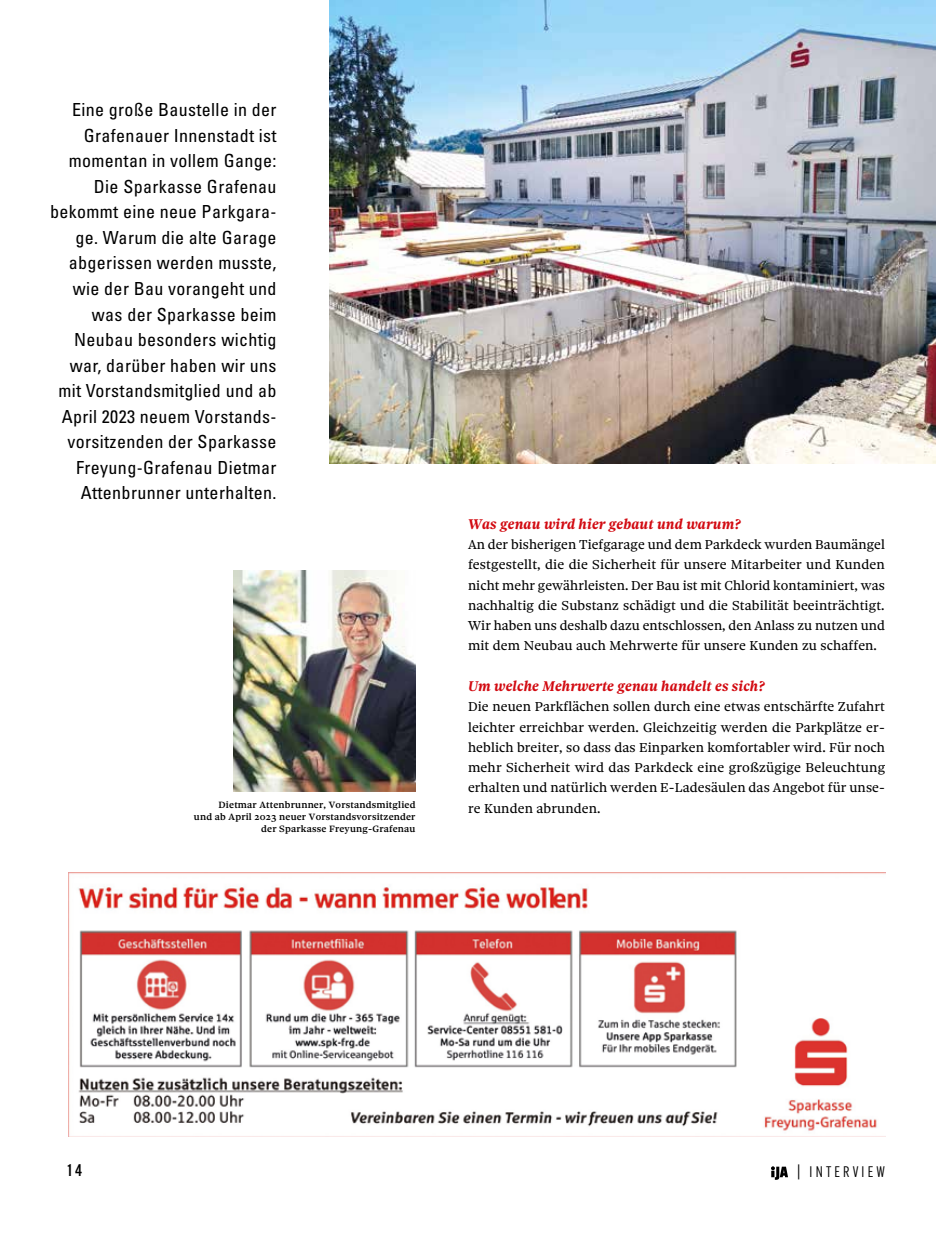
<style>
.page{position:relative;width:936px;height:1234px;background:#fff}
.page>*{position:absolute;margin:0;border:0;box-sizing:border-box;transform-origin:0 0}
.t1{font:condensed 18px/25.5px "Univers LT Pro";letter-spacing:.02em;color:#000;text-align:right}
.t2{font:500 16.5px "Alternate Gothic ATF";color:#000}
.t3{font:italic 700 15px "Sole Serif Text";letter-spacing:.01em;color:#d20a11}
.t4{font:15px "Alternate Gothic ATF";letter-spacing:.21em;color:#000}
.t5{font:13.8px/20.2px "Sole Serif Text";letter-spacing:.01em;color:#000;text-align:justify}
.t6{font:500 9.75px/12px "Sole Serif Caption";letter-spacing:.02em;color:#000;text-align:right}
</style>
<div class="page">
<img style="left:329px;top:0;width:606px;height:463px">
<svg style="left:771px;top:1166px;width:17px;height:13px"></svg>
<img style="left:68px;top:872px;width:817px;height:264px">
<img style="left:233px;top:570px;width:182px;height:221px">
<p class="t1" style="left:50px;top:97px;width:228px">Eine große Baustelle in der<br>Grafenauer Innenstadt ist momentan in vollem Gange:<br>Die Sparkasse Grafenau bekommt eine neue Parkgara&shy;ge. Warum die alte Garage abgerissen werden musste, wie der Bau vorangeht und was der Sparkasse beim<br>Neubau besonders wichtig war, darüber haben wir uns mit Vorstandsmitglied und ab<br>April 2023 neuem Vorstands&shy;vorsitzenden der Sparkasse<br>Freyung-Grafenau Dietmar<br>Attenbrunner unterhalten.</p>
<p class="t6" style="left:194px;top:799px;width:223px">Dietmar Attenbrunner, Vorstandsmitglied<br>und ab April 2023 neuer Vorstandsvorsitzender der Sparkasse Freyung-Grafenau</p>
<p class="t3" style="left:468px;top:515px;width:274px">Was genau wird hier gebaut und warum?</p>
<p class="t5" style="left:468px;top:534px;width:418px">An der bisherigen Tiefgarage und dem Parkdeck wurden Baumängel festgestellt, die die Sicherheit für unsere Mitarbeiter und Kunden nicht mehr gewährleisten. Der Bau ist mit Chlorid kontaminiert, was nachhaltig die Substanz schädigt und die Stabilität beeinträchtigt.<br>Wir haben uns deshalb dazu entschlossen, den Anlass zu nutzen und mit dem Neubau auch Mehrwerte für unsere Kunden zu schaffen.</p>
<p class="t3" style="left:468px;top:677px;width:298px">Um welche Mehrwerte genau handelt es sich?</p>
<p class="t5" style="left:468px;top:696px;width:418px">Die neuen Parkflächen sollen durch eine etwas entschärfte Zufahrt leichter erreichbar werden. Gleichzeitig werden die Parkplätze er&shy;heblich breiter, so dass das Einparken komfortabler wird. Für noch mehr Sicherheit wird das Parkdeck eine großzügige Beleuchtung erhalten und natürlich werden E-Ladesäulen das Angebot für unse&shy;re Kunden abrunden.</p>
<p class="t2" style="left:68px;top:1159px;width:16px">14</p>
<p class="t4" style="left:796px;top:1162px;width:90px">| INTERVIEW</p>
</div>
